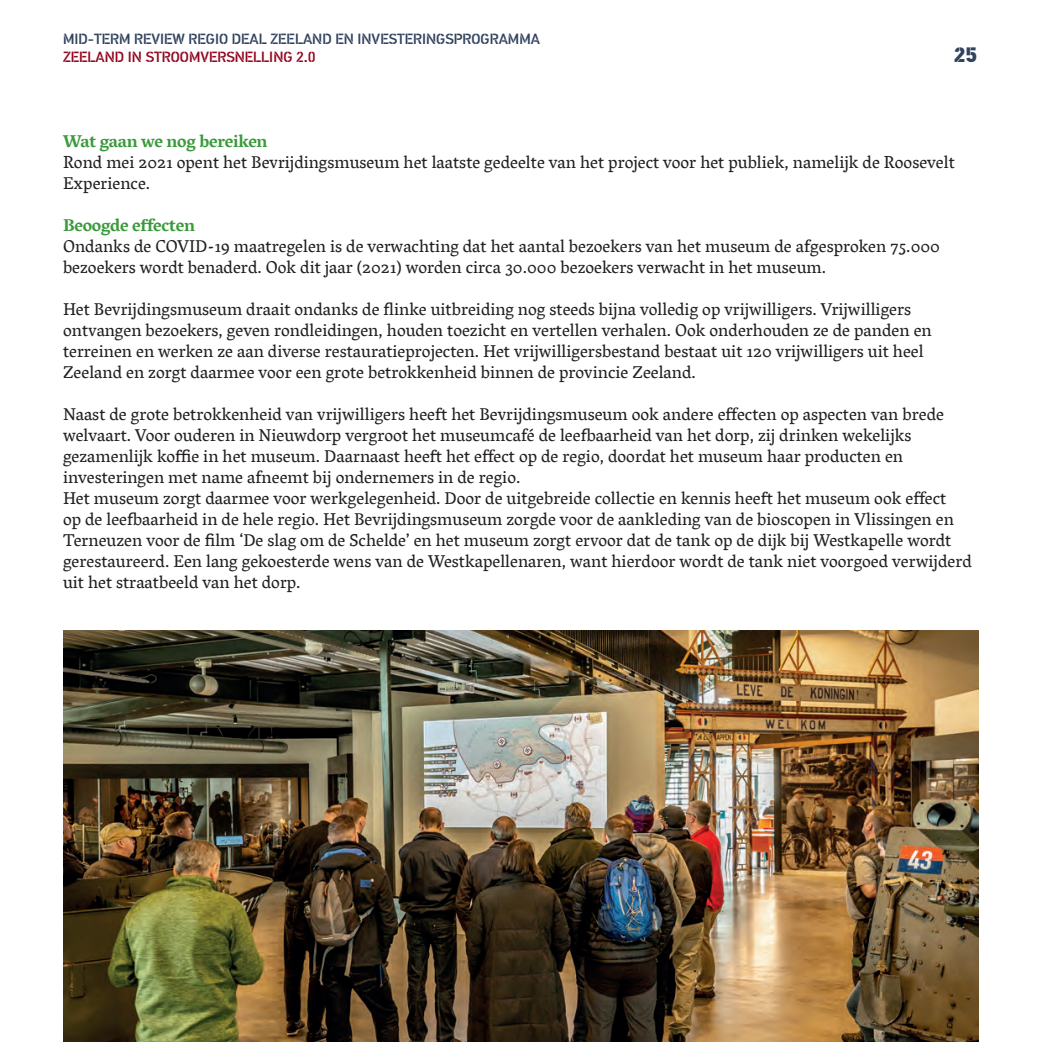
<style>
.page{position:relative;width:1042px;height:1042px;background:#fff}
.page>*{position:absolute;margin:0;border:0;box-sizing:border-box;transform-origin:0 0}
.t1{font:900 21px "PF Din Stencil";color:#32435e}
.brood_tekst{font:17.5px/21px "Vesper Pro";color:#231f20}
.tussenkop_1{font:700 17.5px "Vesper Pro";letter-spacing:-.015em;color:#3a9a3b}
.t2{font:500 14.88px "PF Din Stencil";color:#32435e}
.t3{font:500 14.88px "PF Din Stencil";color:#910821}
</style>
<div class="page">
<img style="left:63px;top:630px;width:916px;height:412px">
<p class="t2" style="left:63px;top:31px;width:478px">MID-TERM REVIEW REGIO DEAL ZEELAND EN INVESTERINGSPROGRAMMA</p>
<p class="t3" style="left:63px;top:48px;width:254px">ZEELAND IN STROOMVERSNELLING 2.0</p>
<p class="t1" style="left:954px;top:42px;width:25px">25</p>
<h2 class="tussenkop_1" style="left:63px;top:129px;width:206px">Wat gaan we nog bereiken</h2>
<p class="brood_tekst" style="left:63px;top:151px;width:893px">Rond mei 2021 opent het Bevrijdingsmuseum het laatste gedeelte van het project voor het publiek, namelijk de Roosevelt<br>Experience.</p>
<h2 class="tussenkop_1" style="left:63px;top:213px;width:133px">Beoogde effecten</h2>
<p class="brood_tekst" style="left:63px;top:235px;width:878px">Ondanks de COVID-19 maatregelen is de verwachting dat het aantal bezoekers van het museum de afgesproken 75.000 bezoekers wordt benaderd. Ook dit jaar (2021) worden circa 30.000 bezoekers verwacht in het museum.</p>
<p class="brood_tekst" style="left:63px;top:298px;width:870px">Het Bevrijdingsmuseum draait ondanks de flinke uitbreiding nog steeds bijna volledig op vrijwilligers. Vrijwilligers ontvangen bezoekers, geven rondleidingen, houden toezicht en vertellen verhalen. Ook onderhouden ze de panden en terreinen en werken ze aan diverse restauratieprojecten. Het vrijwilligersbestand bestaat uit 120 vrijwilligers uit heel Zeeland en zorgt daarmee voor een grote betrokkenheid binnen de provincie Zeeland.</p>
<p class="brood_tekst" style="left:63px;top:403px;width:882px">Naast de grote betrokkenheid van vrijwilligers heeft het Bevrijdingsmuseum ook andere effecten op aspecten van brede welvaart. Voor ouderen in Nieuwdorp vergroot het museumcafé de leefbaarheid van het dorp, zij drinken wekelijks gezamenlijk koffie in het museum. Daarnaast heeft het effect op de regio, doordat het museum haar producten en investeringen met name afneemt bij ondernemers in de regio.</p>
<p class="brood_tekst" style="left:63px;top:487px;width:910px">Het museum zorgt daarmee voor werkgelegenheid. Door de uitgebreide collectie en kennis heeft het museum ook effect<br>op de leefbaarheid in de hele regio. Het Bevrijdingsmuseum zorgde voor de aankleding van de bioscopen in Vlissingen en Terneuzen voor de film ‘De slag om de Schelde’ en het museum zorgt ervoor dat de tank op de dijk bij Westkapelle wordt gerestaureerd. Een lang gekoesterde wens van de Westkapellenaren, want hierdoor wordt de tank niet voorgoed verwijderd uit het straatbeeld van het dorp.</p>
</div>
